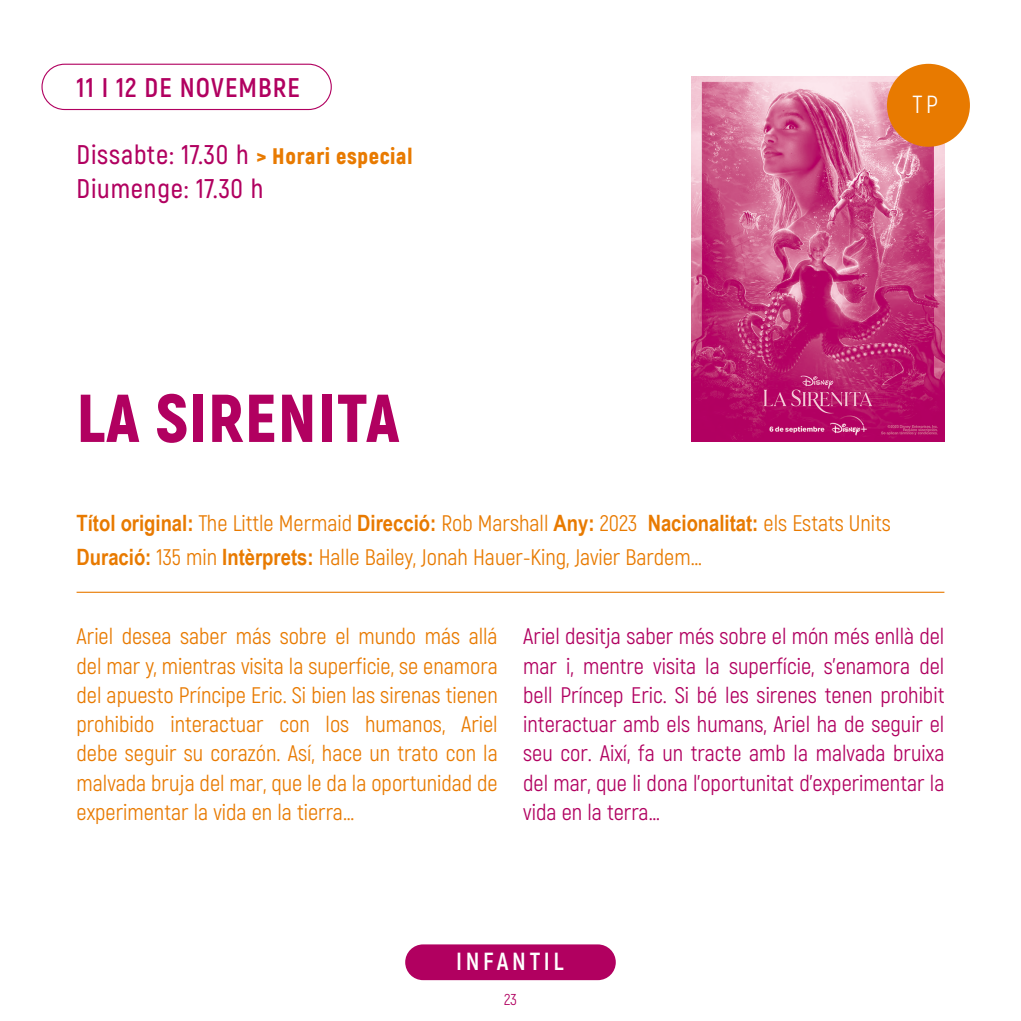
<style>
.page{position:relative;width:1021px;height:1021px;background:#fff}
.page>*{position:absolute;margin:0;border:0;box-sizing:border-box;transform-origin:0 0}
.t1{font:900 67.5px "Akrobat";letter-spacing:.02em;color:#b10060}
.t2{font:600 27px "Akrobat";letter-spacing:.03em;color:#b10060}
.t3{font:700 27px "Akrobat";letter-spacing:.04em;color:#b10060}
.t4{font:700 24.75px "Akrobat";letter-spacing:.15em;color:#fff}
.t5{font:24.75px "Akrobat";color:#fff}
.t6{font:22.5px/29.2px "Akrobat";color:#e87a00;text-align:justify}
.t7{font:22.5px/29.2px "Akrobat";color:#b10060;text-align:justify}
.t8{font:15.75px "Akrobat";color:#b10060}
.s1{font-weight:900;font-size:22.5px;color:#e87a00}
.s2{font-family:"Arial Narrow";font-weight:700}
</style>
<div class="page">
<img style="left:691px;top:77px;width:253px;height:365px">
<div style="left:887px;top:64px;width:82px;height:83px;background:#e87a00;border-radius:50%"></div>
<hr style="left:77px;top:591px;width:867px;height:2px;background:#e87a00">
<div style="left:41px;top:64px;width:291px;height:46px;border:1px solid #b10060;border-radius:23px"></div>
<div style="left:405px;top:944px;width:210px;height:36px;background:#b10060;border-radius:18px"></div>
<p class="t3" style="left:77px;top:70px;width:225px">11 I 12 DE NOVEMBRE</p>
<p class="t2" style="left:77px;top:138px;width:337px">Dissabte: 17.30 h <span class="s1">&gt; Horari especial</span></p>
<p class="t2" style="left:77px;top:172px;width:188px">Diumenge: 17.30 h</p>
<p class="t5" style="left:912px;top:90px;width:27px">TP</p>
<p class="t1" style="left:77px;top:374px;width:324px">LA SIRENITA</p>
<p class="t6" style="left:77px;top:508px;width:816px"><span class="s2">Títol original:</span> The Little Mermaid <span class="s2">Direcció:</span> Rob Marshall <span class="s2">Any:</span> 2023 <span class="s2">Nacionalitat:</span> els Estats Units</p>
<p class="t6" style="left:77px;top:542px;width:627px"><span class="s2">Duració:</span> 135 min <span class="s2">Intèrprets:</span> Halle Bailey, Jonah Hauer-King, Javier Bardem…</p>
<p class="t6" style="left:77px;top:622px;width:423px">Ariel desea saber más sobre el mundo más allá del mar y, mientras visita la superficie, se enamora del apuesto Príncipe Eric. Si bien las sirenas tienen prohibido interactuar con los humanos, Ariel debe seguir su corazón. Así, hace un trato con la malvada bruja del mar, que le da la oportunidad de experimentar la vida en la tierra…</p>
<p class="t7" style="left:523px;top:622px;width:422px">Ariel desitja saber més sobre el món més enllà del mar i, mentre visita la superfície, s’enamora del bell Príncep Eric. Si bé les sirenes tenen prohibit interactuar amb els humans, Ariel ha de seguir el seu cor. Així, fa un tracte amb la malvada bruixa del mar, que li dona l’oportunitat d’experimentar la vida en la terra…</p>
<p class="t4" style="left:456px;top:946px;width:109px">INFANTIL</p>
<p class="t8" style="left:504px;top:989px;width:14px">23</p>
</div>
